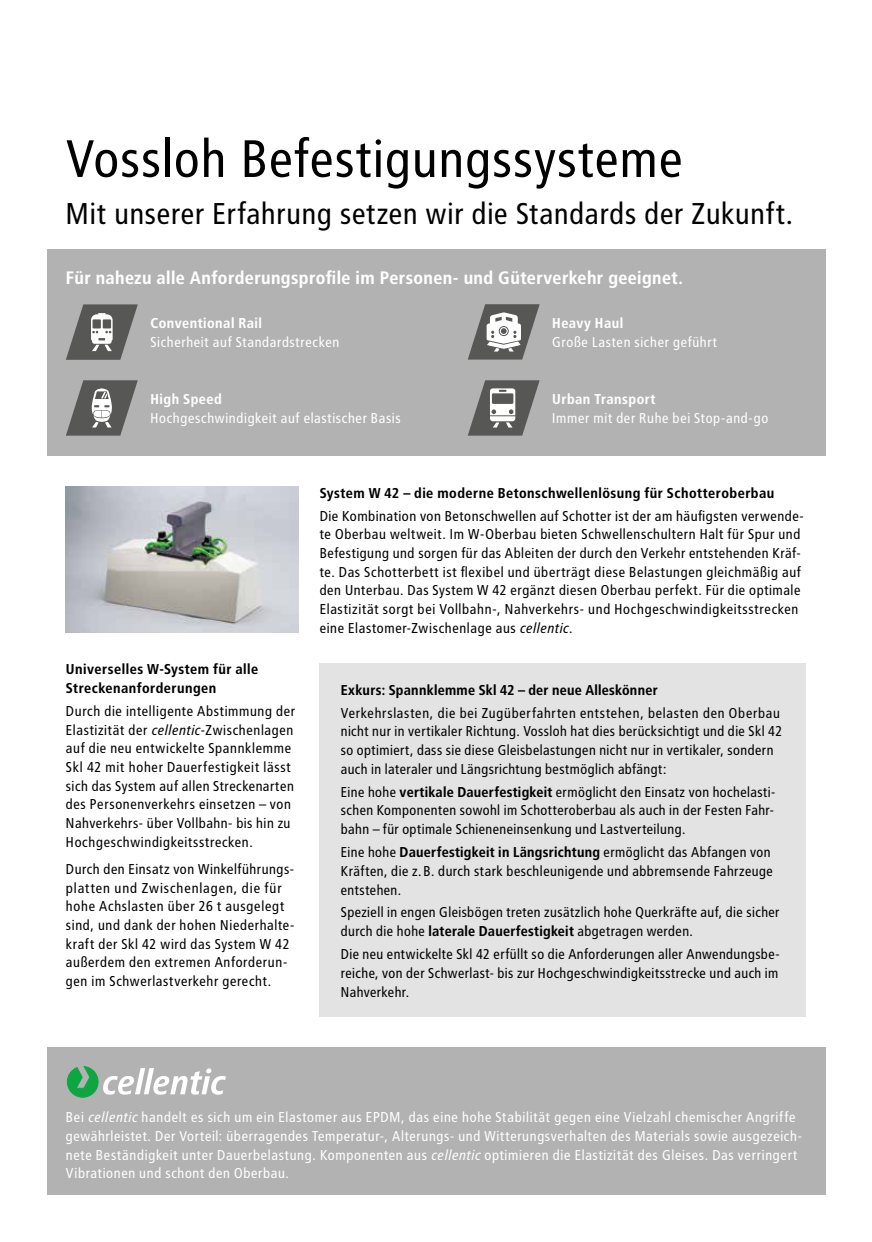
<style>
.page{position:relative;width:872px;height:1242px;background:#fff}
.page>*{position:absolute;margin:0;border:0;box-sizing:border-box;transform-origin:0 0}
.t1{font:52.5px "Transit Pro";letter-spacing:-.01em;color:#000}
.t2{font:30px "Transit Pro";letter-spacing:-.01em;color:#000}
.t3{font:700 18px "Transit Pro";color:#fff}
.t4{font:14.25px/18.8px "Transit Pro";color:#000}
.t5{font:14.25px/18.8px "Transit Pro";letter-spacing:.01em;color:#fff}
.t6{font:700 14.25px/18.8px "Transit Pro";letter-spacing:.01em;color:#000}
.t7{font:700 14.25px "Transit Pro";letter-spacing:.01em;color:#fff}
.s1{font-style:italic}
.s2{font-weight:700}
</style>
<div class="page">
<div style="left:47px;top:249px;width:778px;height:207px;background:#b3b2b2"></div>
<svg style="left:66px;top:380px;width:72px;height:56px"></svg>
<svg style="left:66px;top:304px;width:72px;height:56px"></svg>
<div style="left:47px;top:1047px;width:778px;height:148px;background:#b3b2b2"></div>
<svg style="left:67px;top:1066px;width:159px;height:31px"></svg>
<svg style="left:467px;top:380px;width:73px;height:56px"></svg>
<svg style="left:468px;top:304px;width:72px;height:55px"></svg>
<div style="left:320px;top:663px;width:486px;height:354px;background:#e3e3e3"></div>
<img style="left:66px;top:486px;width:232px;height:147px">
<h1 class="t1" style="left:66px;top:128px;width:620px">Vossloh Befestigungssysteme</h1>
<h2 class="t2" style="left:66px;top:196px;width:730px">Mit unserer Erfahrung setzen wir die Standards der Zukunft.</h2>
<p class="t3" style="left:66px;top:267px;width:619px">Für nahezu alle Anforderungsprofile im Personen- und Güterverkehr geeignet.</p>
<p class="t7" style="left:150px;top:315px;width:113px">Conventional Rail</p>
<p class="t5" style="left:150px;top:332px;width:191px">Sicherheit auf Standardstrecken</p>
<p class="t7" style="left:150px;top:391px;width:73px">High Speed</p>
<p class="t5" style="left:150px;top:408px;width:252px">Hochgeschwindigkeit auf elastischer Basis</p>
<p class="t7" style="left:552px;top:315px;width:73px">Heavy Haul</p>
<p class="t5" style="left:552px;top:332px;width:167px">Große Lasten sicher geführt</p>
<p class="t7" style="left:552px;top:391px;width:105px">Urban Transport</p>
<p class="t5" style="left:552px;top:408px;width:218px">Immer mit der Ruhe bei Stop-and-go</p>
<p class="t6" style="left:66px;top:660px;width:194px">Universelles W-System für alle<br>Streckenanforderungen</p>
<p class="t4" style="left:66px;top:701px;width:231px">Durch die intelligente Abstimmung der Elastizität der <span class="s1">cellentic</span>-Zwischenlagen auf die neu entwickelte Spannklemme Skl 42 mit hoher Dauerfestigkeit lässt sich das System auf allen Streckenarten des Personenverkehrs einsetzen – von Nahverkehrs- über Vollbahn- bis hin zu Hochgeschwindigkeitsstrecken.</p>
<p class="t4" style="left:66px;top:859px;width:230px">Durch den Einsatz von Winkelführungs&shy;platten und Zwischenlagen, die für hohe Achslasten über 26 t ausgelegt sind, und dank der hohen Niederhalte&shy;kraft der Skl 42 wird das System W 42 außerdem den extremen Anforderun&shy;gen im Schwerlastverkehr gerecht.</p>
<p class="t6" style="left:320px;top:483px;width:456px">System W 42 – die moderne Betonschwellenlösung für Schotteroberbau</p>
<p class="t4" style="left:320px;top:506px;width:486px">Die Kombination von Betonschwellen auf Schotter ist der am häufigsten verwende&shy;te Oberbau weltweit. Im W-Oberbau bieten Schwellenschultern Halt für Spur und Befestigung und sorgen für das Ableiten der durch den Verkehr entstehenden Kräf&shy;te. Das Schotterbett ist flexibel und überträgt diese Belastungen gleichmäßig auf den Unterbau. Das System W 42 ergänzt diesen Oberbau perfekt. Für die optimale Elastizität sorgt bei Vollbahn-, Nahverkehrs- und Hochgeschwindigkeitsstrecken eine Elastomer-Zwischenlage aus <span class="s1">cellentic</span>.</p>
<p class="t6" style="left:341px;top:680px;width:319px">Exkurs: Spannklemme Skl 42 – der neue Alleskönner</p>
<p class="t4" style="left:341px;top:703px;width:443px">Verkehrslasten, die bei Zugüberfahrten entstehen, belasten den Oberbau nicht nur in vertikaler Richtung. Vossloh hat dies berücksichtigt und die Skl 42 so optimiert, dass sie diese Gleisbelastungen nicht nur in vertikaler, sondern auch in lateraler und Längsrichtung bestmöglich abfängt:</p>
<p class="t4" style="left:341px;top:782px;width:436px;text-align:justify">Eine hohe <span class="s2">vertikale Dauerfestigkeit</span> ermöglicht den Einsatz von hochelasti&shy;schen Komponenten sowohl im Schotteroberbau als auch in der Festen Fahr&shy;bahn – für optimale Schieneneinsenkung und Lastverteilung.</p>
<p class="t4" style="left:341px;top:843px;width:434px">Eine hohe <span class="s2">Dauerfestigkeit in Längsrichtung</span> ermöglicht das Abfangen von<br>Kräften, die z.B. durch stark beschleunigende und abbremsende Fahrzeuge entstehen.</p>
<p class="t4" style="left:341px;top:903px;width:441px">Speziell in engen Gleisbögen treten zusätzlich hohe Querkräfte auf, die sicher durch die hohe <span class="s2">laterale Dauerfestigkeit</span> abgetragen werden.</p>
<p class="t4" style="left:341px;top:945px;width:441px;text-align:justify">Die neu entwickelte Skl 42 erfüllt so die Anforderungen aller Anwendungsbe&shy;reiche, von der Schwerlast- bis zur Hochgeschwindigkeitsstrecke und auch im Nahverkehr.</p>
<p class="t5" style="left:66px;top:1107px;width:738px">Bei <span class="s1">cellentic</span> handelt es sich um ein Elastomer aus EPDM, das eine hohe Stabilität gegen eine Vielzahl chemischer Angriffe gewährleistet. Der Vorteil: überragendes Temperatur-, Alterungs- und Witterungsverhalten des Materials sowie ausgezeich&shy;nete Beständigkeit unter Dauerbelastung. Komponenten aus <span class="s1">cellentic</span> optimieren die Elastizität des Gleises. Das verringert Vibrationen und schont den Oberbau.</p>
</div>
